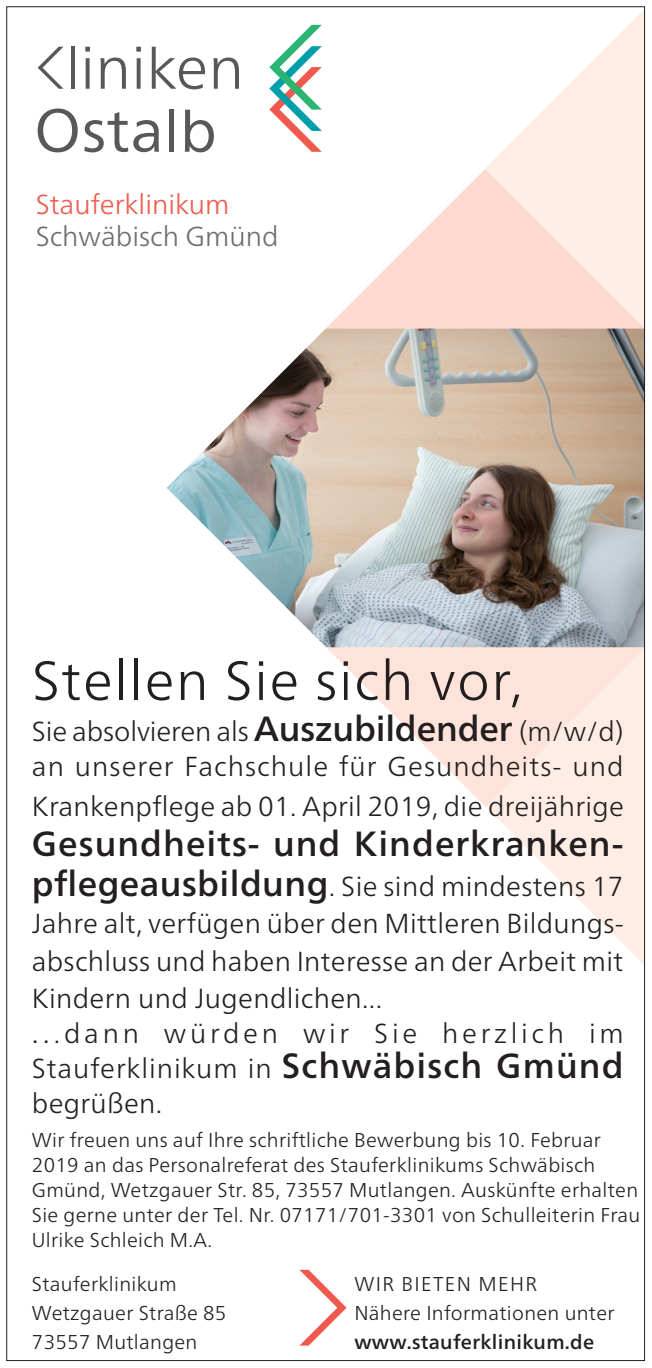
<style>
.page{position:relative;width:652px;height:1368px;background:#fff}
.page>*{position:absolute;margin:0;border:0;box-sizing:border-box;transform-origin:0 0}
.t1{font:300 55px "Frutiger Neue LT Pro";letter-spacing:.03em;color:#231f20}
.t2{font:500 35px "Frutiger Neue LT Pro";letter-spacing:.03em;color:#231f20}
.t3{font:300 27.5px/37.5px "Frutiger Neue LT Pro";letter-spacing:.01em;color:#231f20;text-align:justify}
.t4{font:300 27.5px/35px "Frutiger Neue LT Pro";letter-spacing:.04em;color:#231f20}
.t5{font:300 27.5px "Frutiger Neue LT Pro";color:#f0594d}
.t6{font:300 27.5px "Frutiger Neue LT Pro";color:#6c6d70}
.t7{font:300 20px/25px "Frutiger Neue LT Pro";letter-spacing:.015em;color:#231f20}
.t8{font:500 20px "Frutiger Neue LT Pro";letter-spacing:.015em;color:#231f20}
.s1{font-weight:500;font-size:35px}
.s2{font-size:30px}
</style>
<div class="page">
<svg style="left:326px;top:647px;width:159px;height:159px"></svg>
<img style="left:167px;top:328px;width:476px;height:319px">
<svg style="left:326px;top:169px;width:159px;height:159px"></svg>
<svg style="left:485px;top:11px;width:158px;height:317px;fill:#fdede5"></svg>
<svg style="left:485px;top:647px;width:158px;height:316px;fill:#fdede5"></svg>
<svg style="left:38px;top:108px;width:40px;height:44px"></svg>
<svg style="left:84px;top:112px;width:75px;height:40px"></svg>
<div style="left:169px;top:110px;width:5px;height:42px;background:#57585a"></div>
<svg style="left:185px;top:110px;width:29px;height:42px"></svg>
<hr style="left:71px;top:47px;width:3px;height:42px;background:#57585a">
<svg style="left:85px;top:47px;width:5px;height:5px"></svg>
<svg style="left:86px;top:58px;width:4px;height:31px"></svg>
<svg style="left:100px;top:58px;width:26px;height:31px"></svg>
<svg style="left:136px;top:47px;width:5px;height:5px"></svg>
<svg style="left:137px;top:58px;width:4px;height:31px"></svg>
<svg style="left:152px;top:47px;width:53px;height:42px"></svg>
<svg style="left:214px;top:58px;width:25px;height:31px"></svg>
<svg style="left:38px;top:47px;width:26px;height:42px"></svg>
<svg style="left:269px;top:25px;width:53px;height:127px"></svg>
<svg style="left:299px;top:1270px;width:48px;height:75px"></svg>
<h3 class="t5" style="left:36px;top:187px;width:195px">Stauferklinikum</h3>
<h3 class="t6" style="left:36px;top:220px;width:244px">Schwäbisch Gmünd</h3>
<h1 class="t1" style="left:32px;top:647px;width:492px">Stellen Sie sich vor,</h1>
<h3 class="t4" style="left:32px;top:713px;width:593px">Sie absolvieren als <span class="s1">Auszubildender</span> (m/w/d) an unserer Fachschule für Gesundheits- und</h3>
<h3 class="t3" style="left:32px;top:787px;width:593px">Krankenpflege ab 01. April 2019, die dreijährige</h3>
<h2 class="t2" style="left:32px;top:822px;width:593px">Gesundheits- und Kinderkranken-</h2>
<h3 class="t3" style="left:32px;top:867px;width:593px"><span class="s1">pflegeausbildung</span>. Sie sind mindestens 17<br>Jahre alt, verfügen über den Mittleren Bildungs&shy;abschluss und haben Interesse an der Arbeit mit Kindern und Jugendlichen...</h3>
<h3 class="t3" style="left:32px;top:1016px;width:593px;line-height:35px"><span class="s2">..</span>.dann würden wir Sie herzlich im Stauferklinikum in <span class="s1">Schwäbisch Gmünd </span>begrüßen.</h3>
<p class="t7" style="left:32px;top:1127px;width:610px">Wir freuen uns auf Ihre schriftliche Bewerbung bis 10. Februar 2019 an das Personalreferat des Stauferklinikums Schwäbisch Gmünd, Wetzgauer Str. 85, 73557 Mutlangen. Auskünfte erhalten Sie gerne unter der Tel. Nr. 07171/701-3301 von Schulleiterin Frau Ulrike Schleich M.A.</p>
<p class="t7" style="left:32px;top:1269px;width:196px;line-height:28.8px">Stauferklinikum<br>Wetzgauer Straße 85<br>73557 Mutlangen</p>
<p class="t7" style="left:354px;top:1269px;width:262px;line-height:28.8px">WIR BIETEN MEHR<br>Nähere Informationen unter</p>
<p class="t8" style="left:354px;top:1329px;width:241px">www.stauferklinikum.de</p>
</div>
